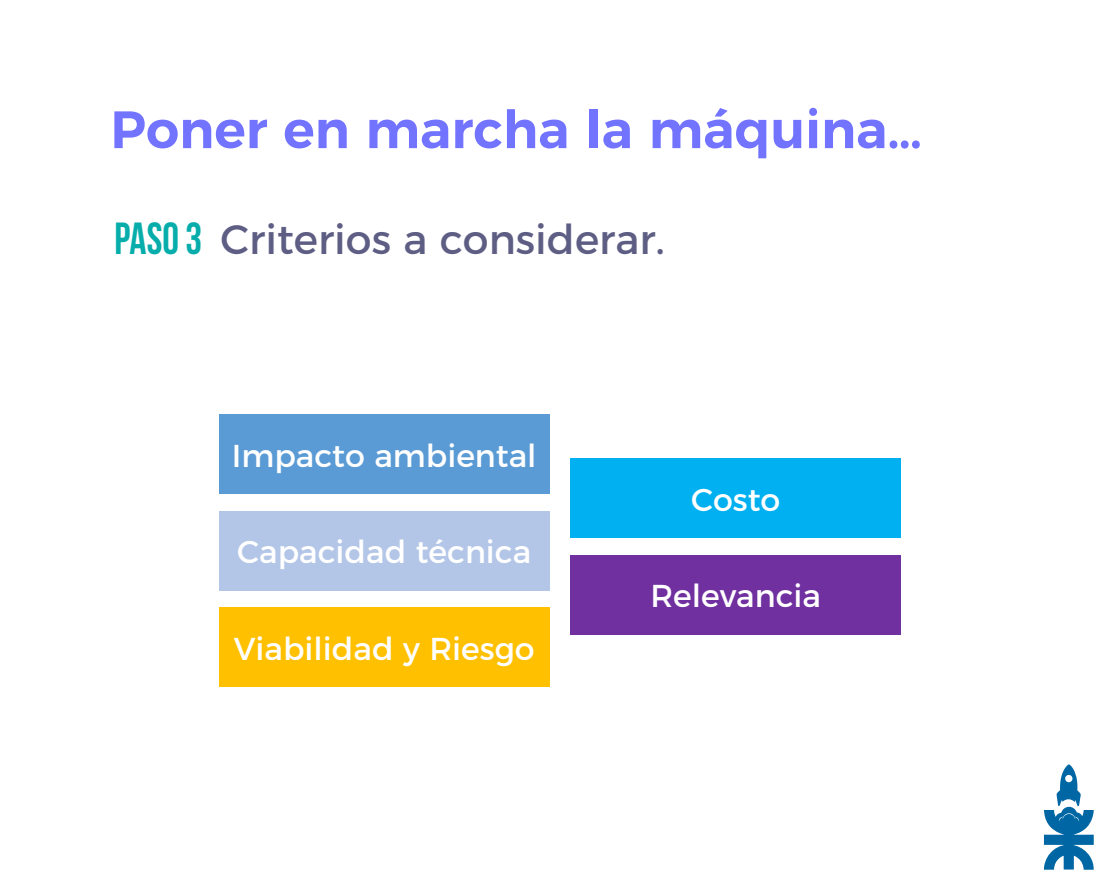
<style>
.page{position:relative;width:1120px;height:896px;background:#fff}
.page>*{position:absolute;margin:0;border:0;box-sizing:border-box;transform-origin:0 0}
.t1{font:600 52.5px "Montserrat";color:#7273ff}
.t2{font:41.12px "Montserrat";color:#5e5e84}
.t3{font:31.59px "Montserrat";color:#fff}
.s1{font-family:"Bebas Neue";font-size:44.98px;color:#06adaa}
</style>
<div class="page">
<svg style="left:1044px;top:764px;width:50px;height:106px"></svg>
<div style="left:219px;top:415px;width:330px;height:79px;background:#5b9bd5"></div>
<div style="left:219px;top:511px;width:330px;height:79px;background:#b3c6e7"></div>
<div style="left:571px;top:459px;width:330px;height:79px;background:#01b0f0"></div>
<div style="left:571px;top:555px;width:330px;height:79px;background:#7030a0"></div>
<div style="left:219px;top:608px;width:330px;height:79px;background:#ffc000"></div>
<h1 class="t1" style="left:110px;top:87px;width:813px">Poner en marcha la máquina…</h1>
<h2 class="t2" style="left:114px;top:206px;width:552px"><span class="s1">PASO 3</span> Criterios a considerar.</h2>
<p class="t3" style="left:232px;top:430px;width:306px">Impacto ambiental</p>
<p class="t3" style="left:237px;top:527px;width:296px">Capacidad técnica</p>
<p class="t3" style="left:234px;top:623px;width:302px">Viabilidad y Riesgo</p>
<p class="t3" style="left:691px;top:474px;width:91px">Costo</p>
<p class="t3" style="left:650px;top:571px;width:172px">Relevancia</p>
</div>
